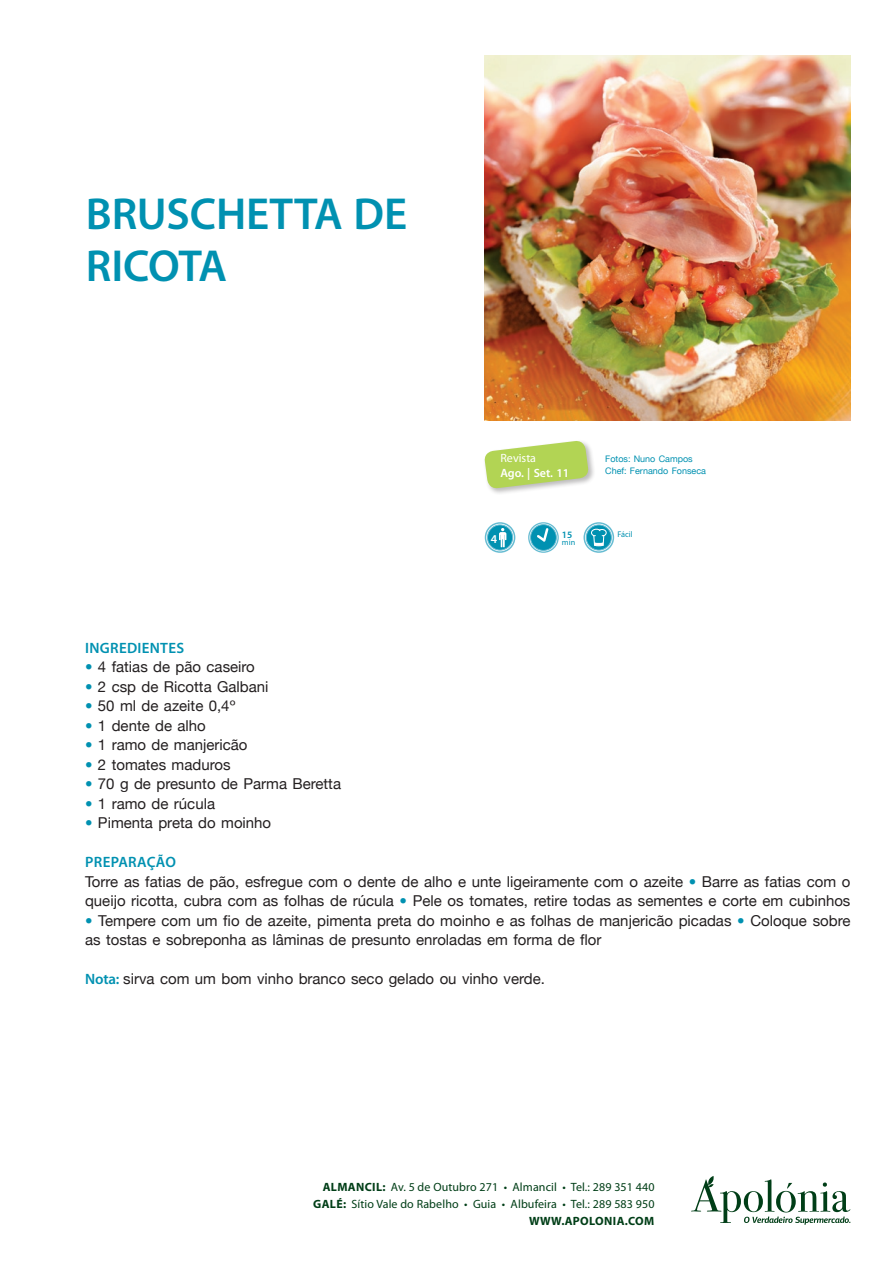
<style>
.page{position:relative;width:893px;height:1263px;background:#fff}
.page>*{position:absolute;margin:0;border:0;box-sizing:border-box;transform-origin:0 0}
.Sub-titulo_2p{font:600 45px "Myriad Pro";letter-spacing:-.005em;color:#0091b1}
.Texto_2p{font:15px/19.5px "Helvetica Neue";color:#231f20}
.Sub-titulo_4p{font:15px "Helvetica Neue";color:#231f20}
.Sub-titulo_4p-2{font:600 15px "Myriad Pro";letter-spacing:.02em;color:#0091b1}
.t1{font:12px "Myriad Pro";letter-spacing:.01em;color:#003e17}
.t2{font:700 12px "Myriad Pro";letter-spacing:.03em;color:#003e17}
.t3{font:600 12px "Myriad Pro";color:#fff}
.t4{font:12px "Myriad Pro";color:#fff}
.t5{font:600 9.75px "Myriad Pro";color:#0091b1}
.Legenda_p{font:9px "Helvetica Neue";color:#0091b1}
.t6{font:8.25px "Myriad Pro";color:#0091b1}
.s1{color:#0091b1}
.s2{font-family:"Myriad Pro";font-weight:600;color:#0091b1}
.s3{font-weight:700}
</style>
<div class="page">
<svg style="left:691px;top:1176px;width:159px;height:49px"></svg>
<div style="left:483px;top:440px;width:112px;height:56px;background:#231f20;opacity:.3"></div>
<svg style="left:484px;top:440px;width:105px;height:49px"></svg>
<img style="left:485px;top:55px;width:365px;height:366px">
<div style="left:487px;top:525px;width:26px;height:25px;background:#0091b1;border-radius:50%"></div>
<div style="left:485px;top:522px;width:30px;height:31px;border:2px solid #67bcd2;border-radius:50%"></div>
<div style="left:487px;top:525px;width:26px;height:25px;border:1px solid #67bcd2;border-radius:50%"></div>
<svg style="left:499px;top:528px;width:7px;height:19px"></svg>
<svg style="left:586px;top:525px;width:25px;height:25px"></svg>
<div style="left:583px;top:522px;width:31px;height:31px;border:2px solid #67bcd2;border-radius:50%"></div>
<div style="left:586px;top:525px;width:26px;height:25px;border:1px solid #67bcd2;border-radius:50%"></div>
<svg style="left:591px;top:529px;width:16px;height:17px"></svg>
<div style="left:531px;top:525px;width:25px;height:25px;background:#0091b1;border-radius:50%"></div>
<div style="left:528px;top:522px;width:31px;height:31px;border:1px solid #67bcd2;border-radius:50%"></div>
<div style="left:530px;top:524px;width:27px;height:27px;border:1px solid #67bcd2;border-radius:50%"></div>
<svg style="left:535px;top:526px;width:15px;height:16px"></svg>
<p class="Sub-titulo_2p" style="left:86px;top:189px;width:185px">BRUSCHETTA</p>
<p class="Sub-titulo_2p" style="left:354px;top:189px;width:26px">DE</p>
<p class="Sub-titulo_2p" style="left:86px;top:241px;width:89px">RICOTA</p>
<p class="t4" style="left:500px;top:451px;width:37px">Revista</p>
<p class="t3" style="left:500px;top:466px;width:70px">AGO. | SET. 11</p>
<p class="Legenda_p" style="left:605px;top:453px;width:89px">Fotos: Nuno Campos</p>
<p class="Legenda_p" style="left:605px;top:465px;width:102px">Chef: Fernando Fonseca</p>
<p class="t3" style="left:491px;top:532px;width:8px">4</p>
<p class="t5" style="left:562px;top:530px;width:12px">15</p>
<p class="t6" style="left:618px;top:530px;width:17px">Fácil</p>
<p class="t6" style="left:562px;top:537px;width:15px">min</p>
<p class="Sub-titulo_4p-2" style="left:85px;top:639px;width:101px">INGREDIENTES</p>
<p class="Texto_2p" style="left:85px;top:657px;width:171px"><span class="s1">•</span> 4 fatias de pão caseiro</p>
<p class="Texto_2p" style="left:85px;top:676px;width:185px"><span class="s1">•</span> 2 csp de Ricotta Galbani</p>
<p class="Texto_2p" style="left:85px;top:696px;width:152px"><span class="s1">•</span> 50 ml de azeite 0,4º</p>
<p class="Texto_2p" style="left:85px;top:715px;width:122px"><span class="s1">•</span> 1 dente de alho</p>
<p class="Texto_2p" style="left:85px;top:735px;width:164px"><span class="s1">•</span> 1 ramo de manjericão</p>
<p class="Texto_2p" style="left:85px;top:754px;width:147px"><span class="s1">•</span> 2 tomates maduros</p>
<p class="Texto_2p" style="left:85px;top:774px;width:258px"><span class="s1">•</span> 70 g de presunto de Parma Beretta</p>
<p class="Texto_2p" style="left:85px;top:793px;width:132px"><span class="s1">•</span> 1 ramo de rúcula</p>
<p class="Texto_2p" style="left:85px;top:813px;width:188px"><span class="s1">•</span> Pimenta preta do moinho</p>
<p class="Sub-titulo_4p-2" style="left:85px;top:854px;width:92px">PREPARAÇÃO</p>
<p class="Texto_2p" style="left:85px;top:871px;width:767px">Torre as fatias de pão, esfregue com o dente de alho e unte ligeiramente com o azeite <span class="s1">•</span> Barre as fatias com o queijo ricotta, cubra com as folhas de rúcula <span class="s1">•</span> Pele os tomates, retire todas as sementes e corte em cubinhos</p>
<p class="Texto_2p" style="left:85px;top:910px;width:767px"><span class="s1">•</span> Tempere com um fio de azeite, pimenta preta do moinho e as folhas de manjericão picadas <span class="s1">•</span> Coloque sobre as tostas e sobreponha as lâminas de presunto enroladas em forma de flor</p>
<p class="Sub-titulo_4p" style="left:85px;top:970px;width:461px"><span class="s2">NOTA:</span> sirva com um bom vinho branco seco gelado ou vinho verde.</p>
<p class="t1" style="left:323px;top:1180px;width:333px"><span class="s3">ALMANCIL:</span> Av. 5 de Outubro 271 • Almancil • Tel.: 289 351 440</p>
<p class="t1" style="left:313px;top:1197px;width:343px"><span class="s3">GALÉ:</span> Sítio Vale do Rabelho • Guia • Albufeira • Tel.: 289 583 950</p>
<p class="t2" style="left:529px;top:1214px;width:127px">WWW.APOLONIA.COM</p>
</div>
